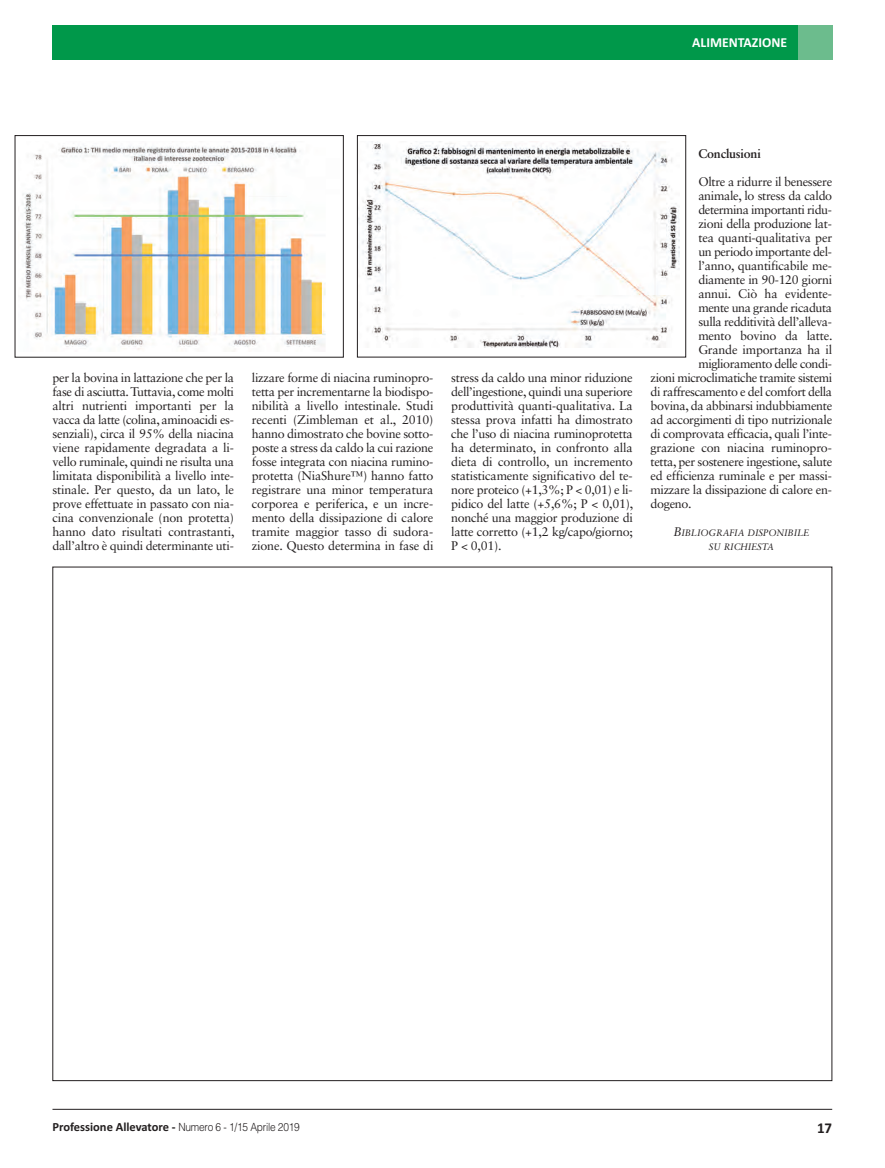
<style>
.page{position:relative;width:885px;height:1168px;background:#fff}
.page>*{position:absolute;margin:0;border:0;box-sizing:border-box;transform-origin:0 0}
.t1{font:700 15px "Calibri";color:#231f20}
.t2{font:700 13.75px "Calibri";color:#fff}
.t3{font:12.5px/14px "Sabon LT Std";letter-spacing:-.025em;color:#231f20;text-align:justify}
.t4{font:700 12.5px "Calibri";color:#231f20}
.t5{font:700 12.5px "Sabon LT Std";letter-spacing:-.015em;color:#231f20}
.t6{font:italic 9.38px/14px "Sabon LT Std";letter-spacing:-.025em;color:#231f20;text-align:center}
.s1{font-size:12.5px}
.s2{font-family:"Helvetica";font-weight:300;font-size:11.25px}
</style>
<div class="page">
<hr style="left:52px;top:1108px;width:780px;height:1px;background:#231f20">
<div style="left:52px;top:25px;width:780px;height:34px;background:#00984a"></div>
<div style="left:798px;top:25px;width:34px;height:35px;background:#6cbc8d"></div>
<img style="left:22px;top:145px;width:304px;height:206px">
<div style="left:15px;top:135px;width:328px;height:222px;border:1px solid #231f20"></div>
<img style="left:362px;top:141px;width:317px;height:207px">
<div style="left:357px;top:135px;width:329px;height:222px;border:1px solid #231f20"></div>
<p class="t2" style="left:692px;top:34px;width:96px">ALIMENTAZIONE</p>
<p class="t3" style="left:52px;top:371px;width:184px">per la bovina in lattazione che per la fase di asciutta. Tuttavia, come molti altri nutrienti importanti per la vacca da latte (colina, aminoacidi es&shy;senziali), circa il 95% della niacina viene rapidamente degradata a li&shy;vello ruminale, quindi ne risulta una limitata disponibilità a livello inte&shy;stinale. Per questo, da un lato, le prove effettuate in passato con nia&shy;cina convenzionale (non protetta) hanno dato risultati contrastanti, dall’altro è quindi determinante uti-</p>
<p class="t3" style="left:252px;top:371px;width:183px">lizzare forme di niacina ruminopro&shy;tetta per incrementarne la biodispo&shy;nibilità a livello intestinale. Studi recenti (Zimbleman et al., 2010) hanno dimostrato che bovine sotto&shy;poste a stress da caldo la cui razione fosse integrata con niacina rumino&shy;protetta (NiaShure™) hanno fatto registrare una minor temperatura corporea e periferica, e un incre&shy;mento della dissipazione di calore tramite maggior tasso di sudora&shy;zione. Questo determina in fase di</p>
<p class="t3" style="left:451px;top:371px;width:184px">stress da caldo una minor riduzione dell’ingestione, quindi una superiore produttività quanti-qualitativa. La stessa prova infatti ha dimostrato che l’uso di niacina ruminoprotetta ha determinato, in confronto alla dieta di controllo, un incremento statisticamente significativo del te&shy;nore proteico (+1,3%; P &lt; 0,01) e li&shy;pidico del latte (+5,6%; P &lt; 0,01), nonché una maggior produzione di latte corretto (+1,2 kg/capo/giorno; P &lt; 0,01).</p>
<p class="t5" style="left:698px;top:148px;width:64px">Conclusioni</p>
<p class="t3" style="left:698px;top:175px;width:135px">Oltre a ridurre il benessere</p>
<p class="t3" style="left:698px;top:189px;width:135px">animale, lo stress da caldo</p>
<p class="t3" style="left:698px;top:203px;width:135px">determina importanti ridu-</p>
<p class="t3" style="left:698px;top:217px;width:135px">zioni della produzione lat-</p>
<p class="t3" style="left:698px;top:231px;width:135px">tea quanti-qualitativa per</p>
<p class="t3" style="left:698px;top:245px;width:135px">un periodo importante del-</p>
<p class="t3" style="left:698px;top:259px;width:135px">l’anno, quantificabile me-</p>
<p class="t3" style="left:698px;top:273px;width:135px">diamente in 90-120 giorni</p>
<p class="t3" style="left:698px;top:287px;width:135px">annui. Ciò ha evidente-</p>
<p class="t3" style="left:698px;top:301px;width:135px">mente una grande ricaduta</p>
<p class="t3" style="left:698px;top:315px;width:135px">sulla redditività dell’alleva-</p>
<p class="t3" style="left:698px;top:329px;width:136px">mento bovino da latte.</p>
<p class="t3" style="left:698px;top:343px;width:135px">Grande importanza ha il</p>
<p class="t3" style="left:698px;top:357px;width:135px">miglioramento delle condi-</p>
<p class="t3" style="left:650px;top:371px;width:183px">zioni microclimatiche tramite sistemi</p>
<p class="t3" style="left:650px;top:385px;width:183px">di raffrescamento e del comfort della</p>
<p class="t3" style="left:650px;top:399px;width:183px">bovina, da abbinarsi indubbiamente</p>
<p class="t3" style="left:650px;top:413px;width:183px">ad accorgimenti di tipo nutrizionale</p>
<p class="t3" style="left:650px;top:427px;width:183px">di comprovata efficacia, quali l’inte-</p>
<p class="t3" style="left:650px;top:441px;width:183px">grazione con niacina ruminopro-</p>
<p class="t3" style="left:650px;top:455px;width:183px">tetta, per sostenere ingestione, salute</p>
<p class="t3" style="left:650px;top:469px;width:183px">ed efficienza ruminale e per massi-</p>
<p class="t3" style="left:650px;top:483px;width:183px">mizzare la dissipazione di calore en-</p>
<p class="t3" style="left:650px;top:497px;width:43px">dogeno.</p>
<p class="t6" style="left:673px;top:526px;width:137px"><span class="s1">B</span>IBLIOGRAFIA DISPONIBILE<br>SU RICHIESTA</p>
<p class="t4" style="left:52px;top:1119px;width:249px">Professione Allevatore - <span class="s2">Numero 6 - 1/15 Aprile 2019</span></p>
<p class="t1" style="left:817px;top:1118px;width:17px">17</p>
</div>
